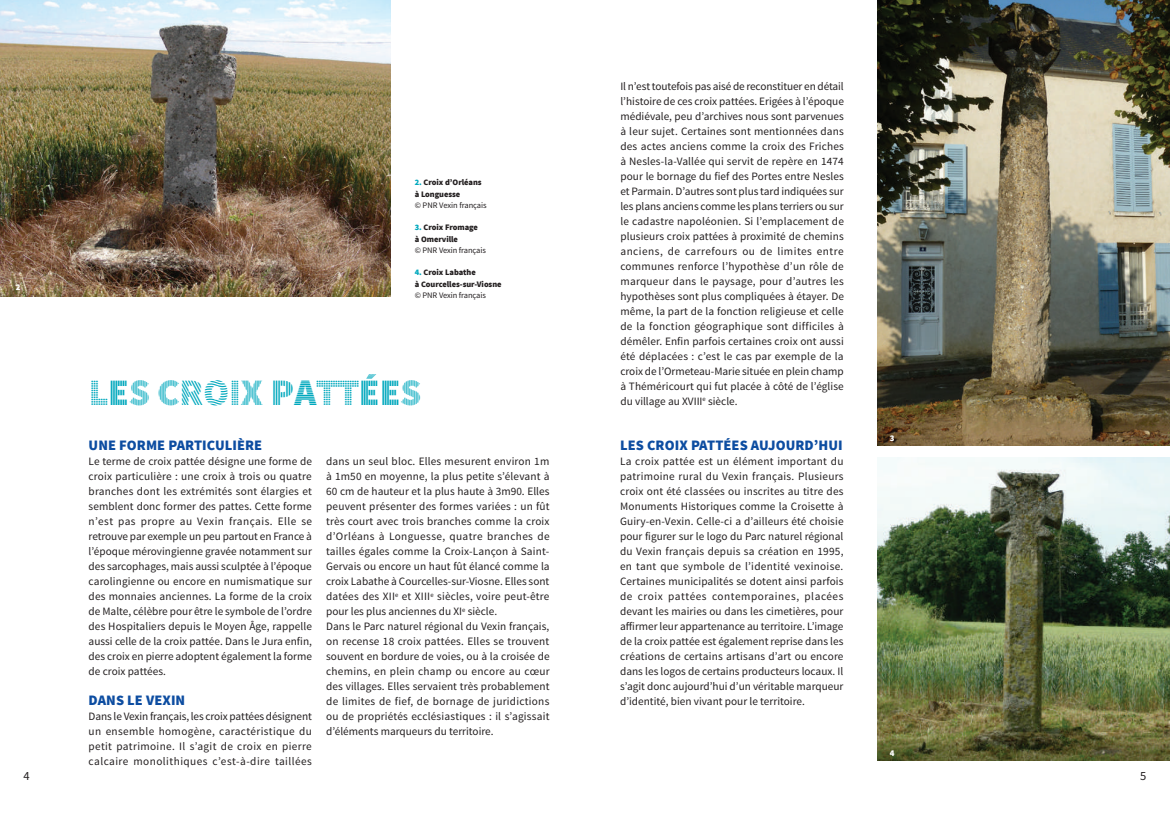
<style>
.page{position:relative;width:1170px;height:826px;background:#fff}
.page>*{position:absolute;margin:0;border:0;box-sizing:border-box;transform-origin:0 0}
.t1{font:37.5px "Source Sans Pro DISPLAY";color:#00a8bd}
.t2{font:900 14.38px "Source Sans Pro";letter-spacing:.005em;color:#0d4da1}
.t3{font:12.5px "Source Sans Pro";color:#231f20}
.t4{font:11.25px/15px "Source Sans Pro";letter-spacing:.01em;color:#231f20;text-align:justify}
.t5{font:900 8.75px "Source Sans Pro";color:#fff}
.t6{font:900 8.38px/11.2px "Source Sans Pro";letter-spacing:-.01em;color:#231f20}
.t7{font:8.38px "Source Sans Pro";letter-spacing:-.01em;color:#231f20}
.s1{color:#00a8bd}
</style>
<div class="page">
<img style="left:877px;top:457px;width:292px;height:303px">
<img style="left:877px;top:0;width:292px;height:445px">
<img style="left:0;top:0;width:390px;height:297px">
<p class="t5" style="left:16px;top:281px;width:6px">2</p>
<p class="t6" style="left:415px;top:177px;width:68px"><span class="s1">2.</span> Croix d’Orléans à Longuesse</p>
<p class="t7" style="left:415px;top:200px;width:73px">© PNR Vexin français</p>
<p class="t6" style="left:415px;top:222px;width:65px"><span class="s1">3.</span> Croix Fromage à Omerville</p>
<p class="t7" style="left:415px;top:245px;width:73px">© PNR Vexin français</p>
<p class="t6" style="left:415px;top:267px;width:88px"><span class="s1">4.</span> Croix Labathe<br>à Courcelles-sur-Viosne</p>
<p class="t7" style="left:415px;top:290px;width:73px">© PNR Vexin français</p>
<h1 class="t1" style="left:89px;top:373px;width:92px">LES CROIX</h1>
<h1 class="t1" style="left:271px;top:373px;width:22px">PATTÉES</h1>
<p class="t2" style="left:89px;top:436px;width:175px">Une forme particulière</p>
<p class="t4" style="left:89px;top:454px;width:225px">Le terme de croix pattée désigne une forme de croix particulière : une croix à trois ou quatre branches dont les extrémités sont élargies et semblent donc former des pattes. Cette forme n’est pas propre au Vexin français. Elle se retrouve par exemple un peu partout en France à l’époque mérovingienne gravée notamment sur des sarcophages, mais aussi sculptée à l’époque carolingienne ou encore en numismatique sur des monnaies anciennes. La forme de la croix de Malte, célèbre pour être le symbole de l’ordre des Hospitaliers depuis le Moyen Âge, rappelle aussi celle de la croix pattée. Dans le Jura enfin, des croix en pierre adoptent également la forme de croix pattées.</p>
<p class="t2" style="left:89px;top:691px;width:98px">Dans le Vexin</p>
<p class="t4" style="left:89px;top:709px;width:225px">Dans le Vexin français, les croix pattées désignent un ensemble homogène, caractéristique du petit patrimoine. Il s’agit de croix en pierre calcaire monolithiques c’est-à-dire taillées</p>
<p class="t4" style="left:326px;top:454px;width:225px;text-align:left">dans un seul bloc. Elles mesurent environ 1m à 1m50 en moyenne, la plus petite s’élevant à 60 cm de hauteur et la plus haute à 3m90. Elles peuvent présenter des formes variées : un fût très court avec trois branches comme la croix d’Orléans à Longuesse, quatre branches de tailles égales comme la Croix-Lançon à Saint-Gervais ou encore un haut fût élancé comme la croix Labathe à Courcelles-sur-Viosne. Elles sont datées des XII<sup>e</sup> et XIII<sup>e</sup> siècles, voire peut-être pour les plus anciennes du XI<sup>e</sup> siècle.<br>Dans le Parc naturel régional du Vexin français, on recense 18 croix pattées. Elles se trouvent souvent en bordure de voies, ou à la croisée de chemins, en plein champ ou encore au cœur des villages. Elles servaient très probablement de limites de fief, de bornage de juridictions ou de propriétés ecclésiastiques : il s’agissait d’éléments marqueurs du territoire.</p>
<p class="t4" style="left:620px;top:79px;width:225px">Il n’est toutefois pas aisé de reconstituer en détail l’histoire de ces croix pattées. Erigées à l’époque médiévale, peu d’archives nous sont parvenues à leur sujet. Certaines sont mentionnées dans des actes anciens comme la croix des Friches à Nesles-la-Vallée qui servit de repère en 1474 pour le bornage du fief des Portes entre Nesles et Parmain. D’autres sont plus tard indiquées sur les plans anciens comme les plans terriers ou sur le cadastre napoléonien. Si l’emplacement de plusieurs croix pattées à proximité de chemins anciens, de carrefours ou de limites entre communes renforce l’hypothèse d’un rôle de marqueur dans le paysage, pour d’autres les hypothèses sont plus compliquées à étayer. De même, la part de la fonction religieuse et celle de la fonction géographique sont difficiles à démêler. Enfin parfois certaines croix ont aussi été déplacées : c’est le cas par exemple de la croix de l’Ormeteau-Marie située en plein champ à Théméricourt qui fut placée à côté de l’église du village au XVIII<sup>e</sup> siècle.</p>
<p class="t2" style="left:620px;top:436px;width:224px">Les croix pattées aujourd’hui</p>
<p class="t4" style="left:620px;top:454px;width:225px">La croix pattée est un élément important du patrimoine rural du Vexin français. Plusieurs croix ont été classées ou inscrites au titre des Monuments Historiques comme la Croisette à Guiry-en-Vexin. Celle-ci a d’ailleurs été choisie pour figurer sur le logo du Parc naturel régional du Vexin français depuis sa création en 1995, en tant que symbole de l’identité vexinoise.<br>Certaines municipalités se dotent ainsi parfois de croix pattées contemporaines, placées devant les mairies ou dans les cimetières, pour affirmer leur appartenance au territoire. L’image de la croix pattée est également reprise dans les créations de certains artisans d’art ou encore dans les logos de certains producteurs locaux. Il s’agit donc aujourd’hui d’un véritable marqueur d’identité, bien vivant pour le territoire.</p>
<p class="t5" style="left:889px;top:432px;width:6px">3</p>
<p class="t5" style="left:889px;top:747px;width:6px">4</p>
<p class="t3" style="left:23px;top:768px;width:8px">4</p>
<p class="t3" style="left:1140px;top:768px;width:8px">5</p>
</div>
